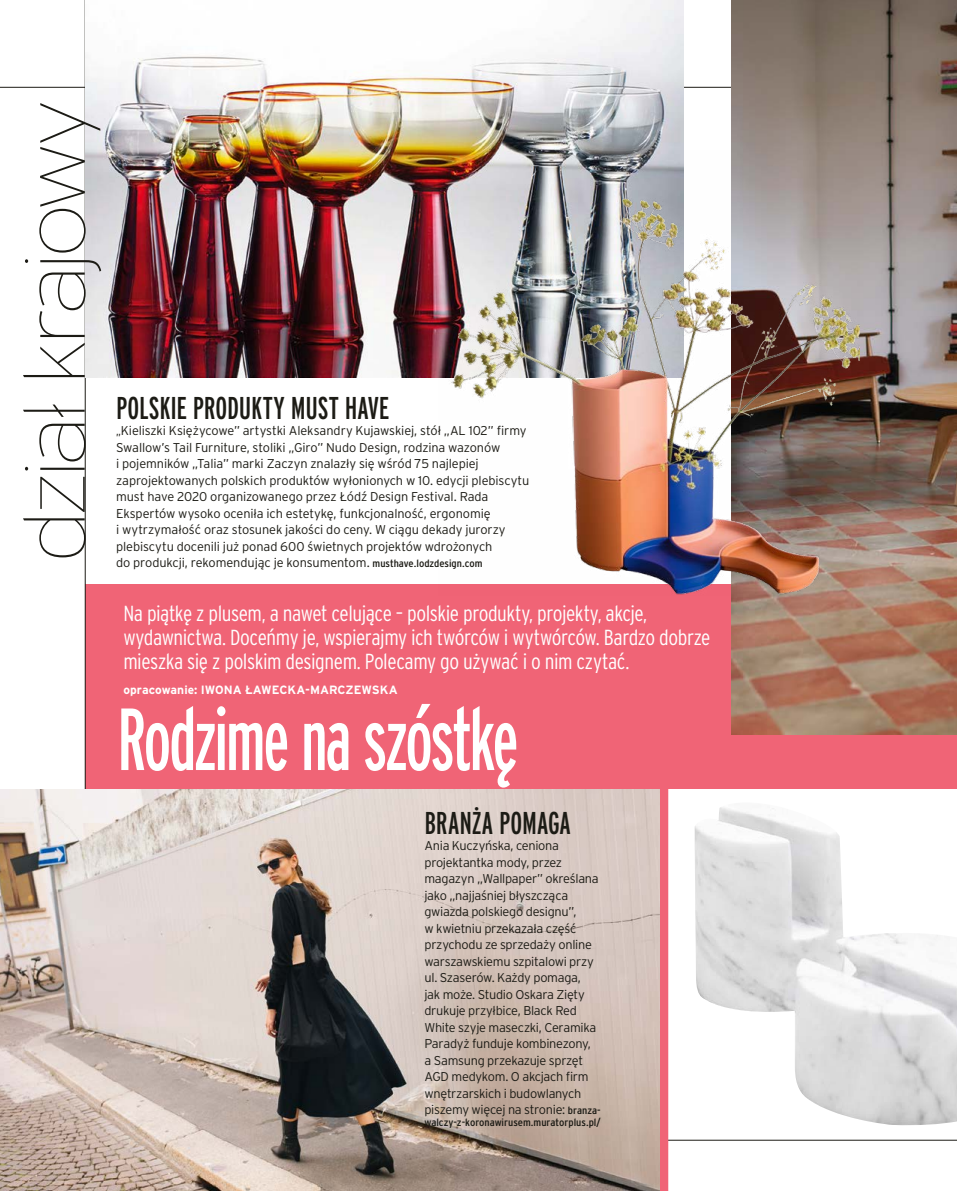
<style>
.page{position:relative;width:957px;height:1191px;background:#fff}
.page>*{position:absolute;margin:0;border:0;box-sizing:border-box;transform-origin:0 0}
.t1{font:87.9px "Interstate CE Regular Comp";letter-spacing:-.03em;color:#fff;scale:.9 1}
.t2{font:100 84.6px "Interstate CE";letter-spacing:-.075em;color:#1c1b15;scale:1.15 1}
.t3{font:31.5px "Interstate CE Regular Comp";letter-spacing:-.005em;color:#1c1b15}
.t4{font:300 condensed 21.75px/24px "Interstate CE";letter-spacing:-.02em;color:#fff}
.t5{font:300 12.75px/16.5px "Interstate CE";letter-spacing:-.02em;color:#1c1b15}
.t6{font:700 12px "Interstate CE";letter-spacing:-.005em;color:#fff}
.t7{font:condensed 10.5px "Interstate CE";color:#1c1b15;scale:1.11 1}
.s1{font-stretch:condensed;font-size:13.5px}
.s2{font-weight:400;font-stretch:condensed;font-size:10.5px}
</style>
<div class="page">
<hr style="left:0;top:87px;width:957px;height:1px;background:#1c1b15">
<div style="left:85px;top:585px;width:872px;height:204px;background:#f06476"></div>
<hr style="left:85px;top:0;width:1px;height:1191px;background:#1c1b15">
<hr style="left:0;top:1140px;width:957px;height:1px;background:#1c1b15">
<div style="left:659px;top:755px;width:9px;height:436px;background:#f06476"></div>
<img style="left:732px;top:0;width:225px;height:735px">
<img style="left:85px;top:0;width:598px;height:377px">
<img style="left:438px;top:150px;width:421px;height:445px">
<img style="left:0;top:789px;width:659px;height:402px">
<img style="left:694px;top:807px;width:263px;height:318px">
<h2 class="t2" style="left:8px;top:563px;width:405px;rotate:-90deg">dział krajowy</h2>
<h3 class="t3" style="left:116px;top:389px;width:275px">POLSKIE PRODUKTY MUST HAVE</h3>
<p class="t5" style="left:116px;top:422px;width:415px"><span class="s1">„</span>Kieliszki Księżycowe” artystki Aleksandry Kujawskiej, stół „AL 102” firmy Swallow’s Tail Furniture, stoliki „Giro” Nudo Design, rodzina wazonów<br>i pojemników „Talia” marki Zaczyn znalazły się wśród 75 najlepiej zaprojektowanych polskich produktów wyłonionych w 10. edycji plebiscytu must have 2020 organizowanego przez Łódź Design Festival. Rada Ekspertów wysoko oceniła ich estetykę, funkcjonalność, ergonomię<br>i wytrzymałość oraz stosunek jakości do ceny. W ciągu dekady jurorzy plebiscytu docenili już ponad 600 świetnych projektów wdrożonych<br>do produkcji, rekomendując je konsumentom. <span class="s2">musthave.lodzdesign.com</span></p>
<h3 class="t4" style="left:123px;top:601px;width:589px">Na piątkę z plusem, a nawet celujące – polskie produkty, projekty, akcje, wydawnictwa. Doceńmy je, wspierajmy ich twórców i wytwórców. Bardzo dobrze mieszka się z polskim designem. Polecamy go używać i o nim czytać.</h3>
<p class="t6" style="left:123px;top:682px;width:276px">opracowanie: IWONA ŁAWECKA-MARCZEWSKA</p>
<h1 class="t1" style="left:117px;top:687px;width:448px">Rodzime na szóstkę</h1>
<h3 class="t3" style="left:424px;top:804px;width:148px">BRANŻA POMAGA</h3>
<p class="t5" style="left:424px;top:837px;width:178px">Ania Kuczyńska, ceniona projektantka mody, przez magazyn „Wallpaper” określana jako „najjaśniej błyszcząca gwiazda polskiego designu”,<br>w kwietniu przekazała część przychodu ze sprzedaży online warszawskiemu szpitalowi przy ul. Szaserów. Każdy pomaga,<br>jak może. Studio Oskara Zięty drukuje przyłbice, Black Red<br>White szyje maseczki, Ceramika<br>Paradyż funduje kombinezony, a Samsung przekazuje sprzęt<br>AGD medykom. O akcjach firm wnętrzarskich i budowlanych piszemy więcej na stronie: <span class="s2">branza-</span></p>
<p class="t7" style="left:424px;top:1116px;width:160px">walczy-z-koronawirusem.muratorplus.pl/</p>
</div>
